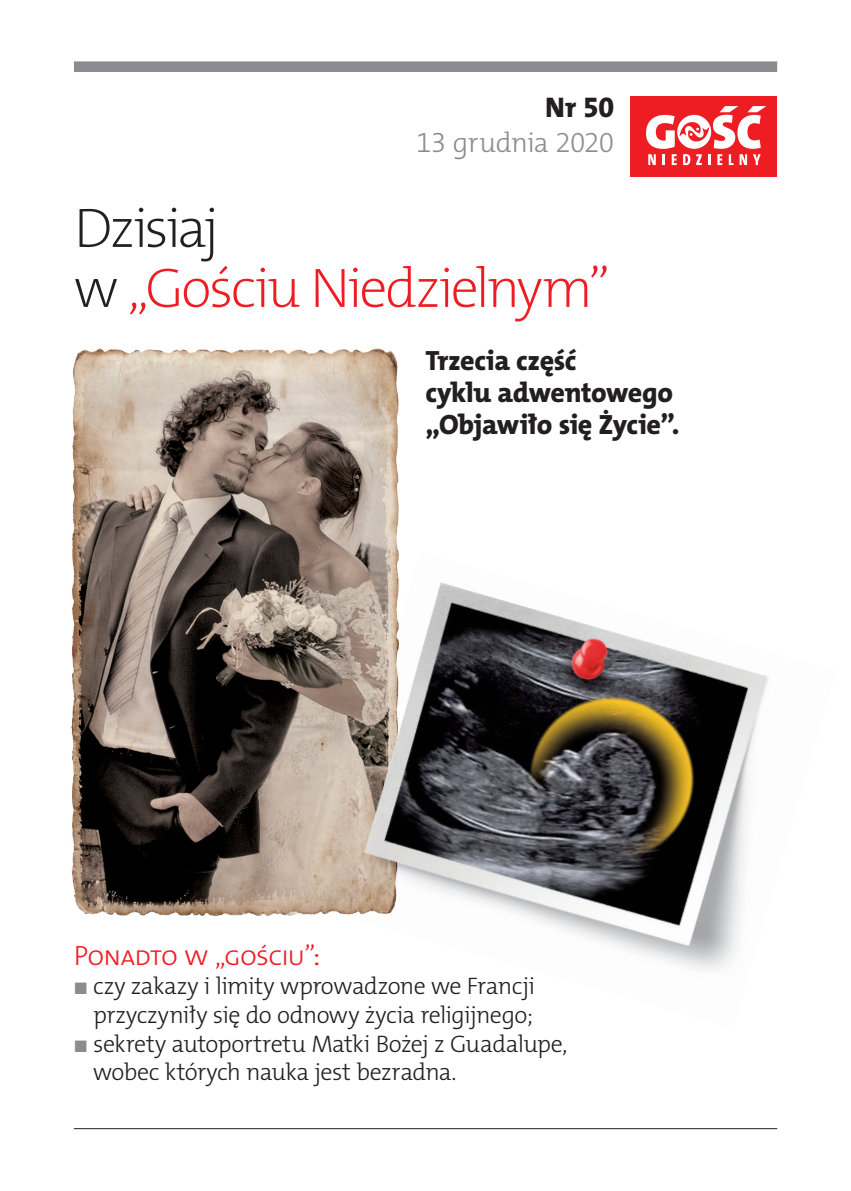
<style>
.page{position:relative;width:851px;height:1191px;background:#fff}
.page>*{position:absolute;margin:0;border:0;box-sizing:border-box;transform-origin:0 0}
.t1{font:56px/60px "The Mix HP2 Ex Lig";letter-spacing:-.05em;color:#ee1d23}
.t2{font:28.6px "The Mix HP8 Ex Bld";color:#231f20}
.t3{font:28px/32px "The Mix HP8 Ex Bld";letter-spacing:-.015em;color:#231f20}
.t4{font:28px "The Mix HP3 Lig";letter-spacing:-.03em;color:#ee1d23}
.t5{font:28px "The Mix HP3 Lig";letter-spacing:-.03em;color:#8a8c8f}
.t6{font:24px/28.8px "The Mix HP3 Lig";letter-spacing:-.025em;color:#231f20;text-align:right}
.s1{color:#231f20}
.s2{font-family:"Freeday Narrow News";font-size:20px;color:#8a8c8f}
</style>
<div class="page">
<hr style="left:74px;top:1128px;width:703px;height:1px;background:#231f20">
<div style="left:74px;top:61px;width:703px;height:11px;background:#8a8c8f"></div>
<div style="left:630px;top:96px;width:147px;height:81px;background:#ee1d23"></div>
<svg style="left:646px;top:106px;width:120px;height:59px"></svg>
<img style="left:71px;top:348px;width:327px;height:568px">
<img style="left:317px;top:552px;width:451px;height:418px">
<p class="t2" style="left:545px;top:89px;width:70px">Nr 50</p>
<p class="t5" style="left:416px;top:125px;width:199px">13 grudnia 2020</p>
<h1 class="t1" style="left:74px;top:198px;width:537px"><span class="s1">Dzisiaj<br>w</span> „Gościu Niedzielnym”</h1>
<p class="t3" style="left:425px;top:345px;width:256px">Trzecia część<br>cyklu adwentowego „Objawiło się Życie”.</p>
<p class="t4" style="left:74px;top:937px;width:247px">Ponadto w „gościu”:</p>
<p class="t6" style="left:74px;top:971px;width:462px"><span class="s2">•</span> czy zakazy i limity wprowadzone we Francji przyczyniły się do odnowy życia religijnego;</p>
<p class="t6" style="left:93px;top:1029px;width:475px;text-align:left;text-indent:-19px"><span class="s2">•</span> sekrety autoportretu Matki Bożej z Guadalupe, wobec których nauka jest bezradna.</p>
</div>
